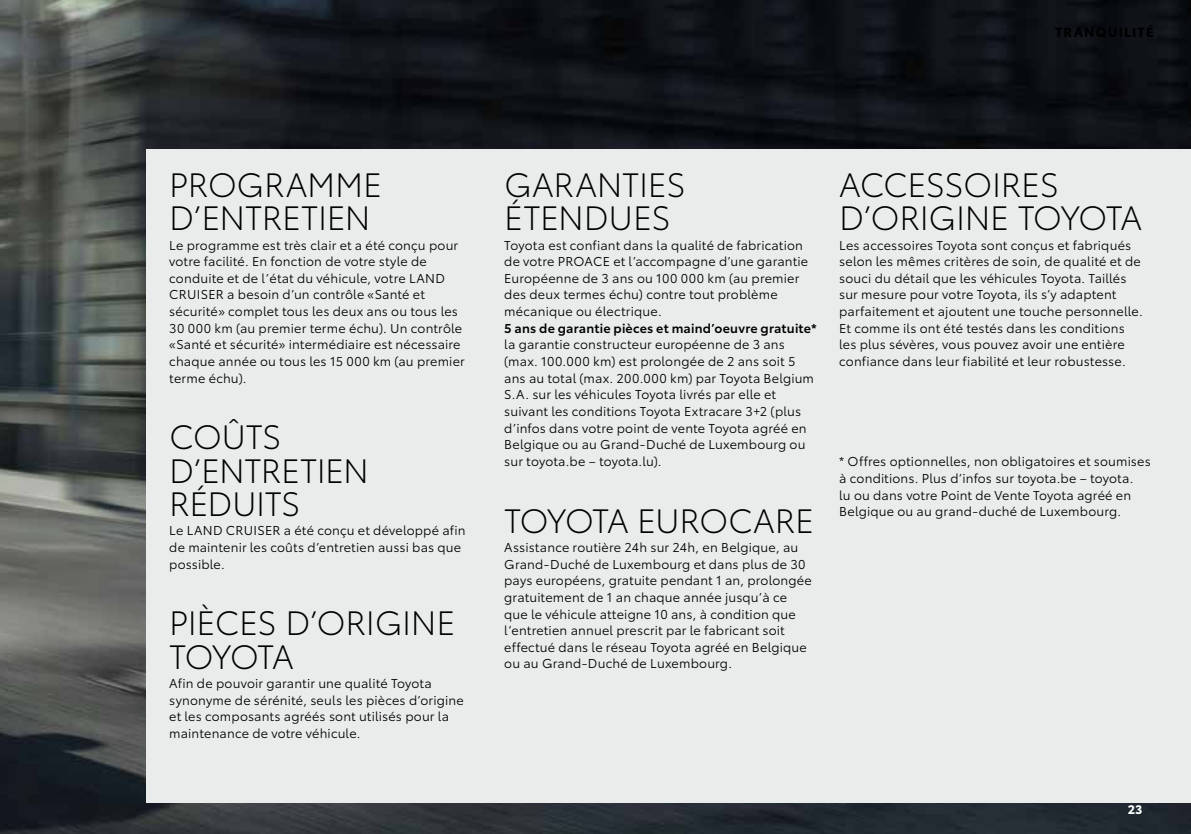
<style>
.page{position:relative;width:1191px;height:834px;background:#fff}
.page>*{position:absolute;margin:0;border:0;box-sizing:border-box;transform-origin:0 0}
.t1{font:300 33.25px/33.2px "Toyota Type";letter-spacing:-.015em;color:#000}
.t2{font:300 33.25px "Toyota Type";letter-spacing:-.035em;color:#000}
.t3{font:700 13.12px "Toyota Type";letter-spacing:.09em;color:#000}
.t4{font:12.6px/16.6px "Toyota Type";letter-spacing:.01em;color:#000}
.t5{font:600 12.6px "Toyota Type";letter-spacing:.015em;color:#000}
.t6{font:700 12.25px "Toyota Type";color:#fff}
</style>
<div class="page">
<img style="left:0;top:0;width:1191px;height:833px">
<div style="left:147px;top:149px;width:1044px;height:653px;background:#eaebeb"></div>
<p class="t3" style="left:1055px;top:22px;width:100px">TRANQUILITÉ</p>
<h1 class="t1" style="left:169px;top:166px;width:214px">PROGRAMME<br>D’ENTRETIEN</h1>
<p class="t4" style="left:169px;top:236px;width:297px">Le programme est très clair et a été conçu pour votre facilité. En fonction de votre style de conduite et de l’état du véhicule, votre LAND CRUISER a besoin d’un contrôle «Santé et sécurité» complet tous les deux ans ou tous les 30 000 km (au premier terme échu). Un contrôle «Santé et sécurité» intermédiaire est nécessaire chaque année ou tous les 15 000 km (au premier terme échu).</p>
<h1 class="t1" style="left:169px;top:418px;width:201px">COÛTS<br>D’ENTRETIEN<br>RÉDUITS</h1>
<p class="t4" style="left:169px;top:521px;width:298px">Le LAND CRUISER a été conçu et développé afin de maintenir les coûts d’entretien aussi bas que possible.</p>
<h1 class="t1" style="left:169px;top:604px;width:288px">PIÈCES D’ORIGINE<br>TOYOTA</h1>
<p class="t4" style="left:169px;top:674px;width:296px">Afin de pouvoir garantir une qualité Toyota synonyme de sérénité, seuls les pièces d’origine et les composants agréés sont utilisés pour la maintenance de votre véhicule.</p>
<h1 class="t1" style="left:504px;top:166px;width:183px">GARANTIES<br>ÉTENDUES</h1>
<p class="t4" style="left:504px;top:236px;width:305px">Toyota est confiant dans la qualité de fabrication de votre PROACE et l’accompagne d’une garantie Européenne de 3 ans ou 100 000 km (au premier des deux termes échu) contre tout problème mécanique ou électrique.</p>
<p class="t5" style="left:504px;top:318px;width:314px">5 ans de garantie pièces et maind’oeuvre gratuite*</p>
<p class="t4" style="left:504px;top:335px;width:311px">la garantie constructeur européenne de 3 ans (max. 100.000 km) est prolongée de 2 ans soit 5 ans au total (max. 200.000 km) par Toyota Belgium S.A. sur les véhicules Toyota livrés par elle et suivant les conditions Toyota Extracare 3+2 (plus d’infos dans votre point de vente Toyota agréé en Belgique ou au Grand-Duché de Luxembourg ou sur toyota.be – toyota.lu).</p>
<h1 class="t2" style="left:504px;top:496px;width:311px">TOYOTA EUROCARE</h1>
<p class="t4" style="left:504px;top:538px;width:309px">Assistance routière 24h sur 24h, en Belgique, au Grand-Duché de Luxembourg et dans plus de 30 pays européens, gratuite pendant 1 an, prolongée gratuitement de 1 an chaque année jusqu’à ce que le véhicule atteigne 10 ans, à condition que l’entretien annuel prescrit par le fabricant soit effectué dans le réseau Toyota agréé en Belgique ou au Grand-Duché de Luxembourg.</p>
<h1 class="t1" style="left:839px;top:166px;width:304px">ACCESSOIRES<br>D’ORIGINE TOYOTA</h1>
<p class="t4" style="left:839px;top:236px;width:305px">Les accessoires Toyota sont conçus et fabriqués selon les mêmes critères de soin, de qualité et de souci du détail que les véhicules Toyota. Taillés sur mesure pour votre Toyota, ils s’y adaptent parfaitement et ajoutent une touche personnelle.<br>Et comme ils ont été testés dans les conditions les plus sévères, vous pouvez avoir une entière confiance dans leur fiabilité et leur robustesse.</p>
<p class="t4" style="left:839px;top:452px;width:313px">* Offres optionnelles, non obligatoires et soumises à conditions. Plus d’infos sur toyota.be – toyota.<br>lu ou dans votre Point de Vente Toyota agréé en Belgique ou au grand-duché de Luxembourg.</p>
<p class="t6" style="left:1127px;top:799px;width:16px">23</p>
</div>
